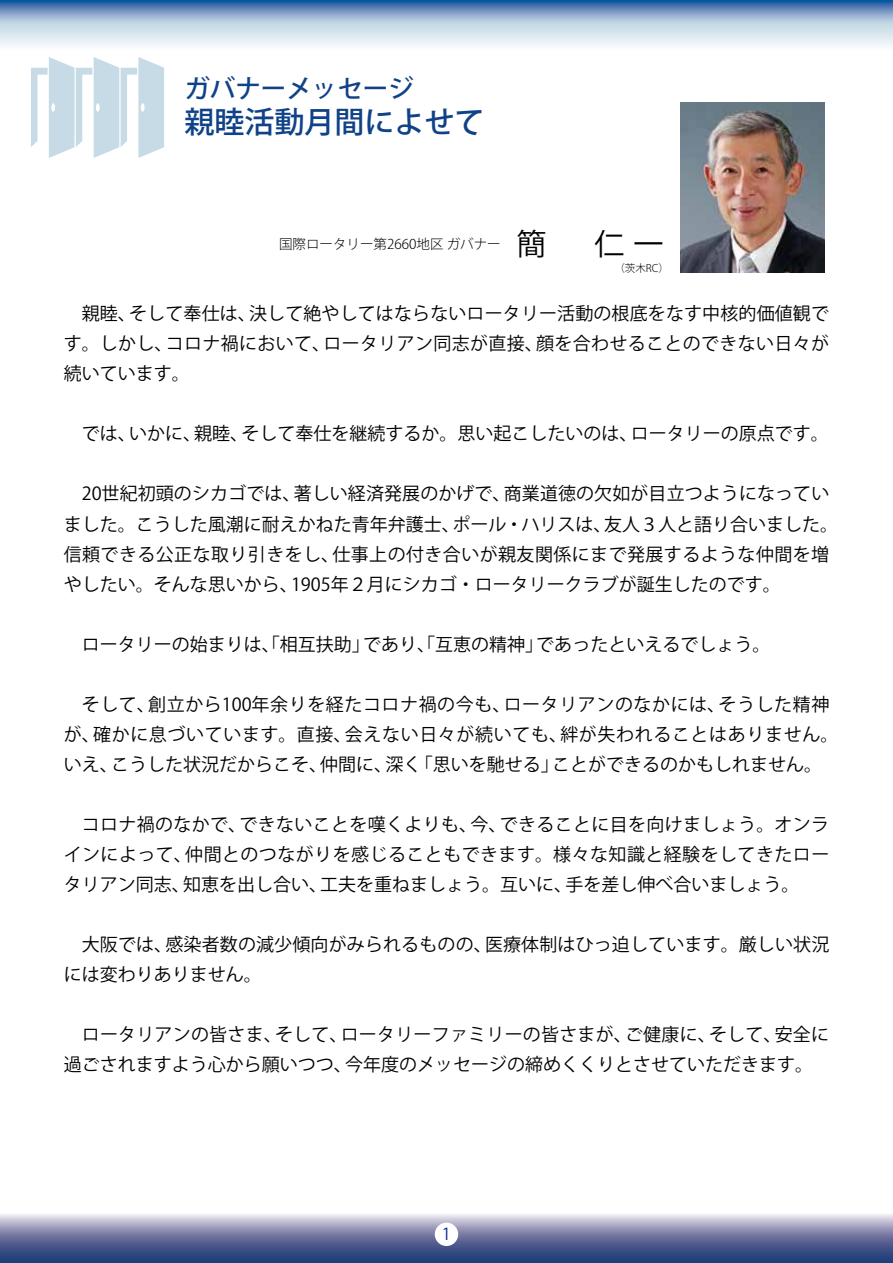
<style>
.page{position:relative;width:893px;height:1263px;background:#fff}
.page>*{position:absolute;margin:0;border:0;box-sizing:border-box;transform-origin:0 0}
.t1{font:500 30px "Koz Go Pr 6 N";color:#0f4287}
.t2{font:30px "Koz Go Pr 6 N";color:#000}
.t3{font:500 25.5px "Koz Go Pr 6 N";color:#0f4287}
.t4{font:18px/30px "Koz Go Pr 6 N";color:#000}
.t5{font:18px/30px "Koz Go Pr 6 N";letter-spacing:.03em;color:#000}
.t6{font:16.5px "Koz Go Pr 6 N";color:#0a308f}
.t7{font:300 13.5px "Koz Go Pr 6 N";color:#000}
.t8{font:300 10.5px "Koz Go Pr 6 N";color:#000}
</style>
<div class="page">
<svg style="left:0;top:0;width:893px;height:47px;background:#a7c0d9"></svg>
<svg style="left:0;top:1214px;width:893px;height:49px;background:#727ba4"></svg>
<div style="left:435px;top:1222px;width:23px;height:24px;background:#fff;border-radius:50%"></div>
<svg style="left:31px;top:57px;width:133px;height:101px"></svg>
<img style="left:680px;top:103px;width:145px;height:170px">
<h2 class="t3" style="left:184px;top:74px;width:231px">ガバナーメッセージ</h2>
<h1 class="t1" style="left:184px;top:105px;width:301px">親睦活動月間によせて</h1>
<p class="t7" style="left:279px;top:237px;width:223px">国際ロータリー第2660地区 ガバナー</p>
<h1 class="t2" style="left:516px;top:227px;width:148px">簡　仁一</h1>
<p class="t8" style="left:614px;top:262px;width:56px">（茨木RC）</p>
<p class="t4" style="left:64px;top:299px;width:767px;text-align:justify">　親睦、そして奉仕は、決して絶やしてはならないロータリー活動の根底をなす中核的価値観です。しかし、コロナ禍において、ロータリアン同志が直接、顔を合わせることのできない日々が続いています。</p>
<p class="t4" style="left:64px;top:419px;width:767px">　では、いかに、親睦、そして奉仕を継続するか。思い起こしたいのは、ロータリーの原点です。</p>
<p class="t4" style="left:64px;top:479px;width:776px">　20世紀初頭のシカゴでは、著しい経済発展のかげで、商業道徳の欠如が目立つようになっていました。こうした風潮に耐えかねた青年弁護士、ポール・ハリスは、友人３人と語り合いました。信頼できる公正な取り引きをし、仕事上の付き合いが親友関係にまで発展するような仲間を増やしたい。そんな思いから、1905年２月にシカゴ・ロータリークラブが誕生したのです。</p>
<p class="t4" style="left:64px;top:629px;width:708px">　ロータリーの始まりは、「相互扶助」であり、「互恵の精神」であったといえるでしょう。</p>
<p class="t5" style="left:64px;top:689px;width:776px">　そして、創立から100年余りを経たコロナ禍の今も、ロータリアンのなかには、そうした精神が、確かに息づいています。直接、会えない日々が続いても、絆が失われることはありません。いえ、こうした状況だからこそ、仲間に、深く「思いを馳せる」ことができるのかもしれません。</p>
<p class="t4" style="left:64px;top:809px;width:767px;text-align:justify">　コロナ禍のなかで、できないことを嘆くよりも、今、できることに目を向けましょう。オンラインによって、仲間とのつながりを感じることもできます。様々な知識と経験をしてきたロータリアン同志、知恵を出し合い、工夫を重ねましょう。互いに、手を差し伸べ合いましょう。</p>
<p class="t4" style="left:64px;top:929px;width:767px">　大阪では、感染者数の減少傾向がみられるものの、医療体制はひっ迫しています。厳しい状況には変わりありません。</p>
<p class="t4" style="left:64px;top:1019px;width:767px">　ロータリアンの皆さま、そして、ロータリーファミリーの皆さまが、ご健康に、そして、安全に過ごされますよう心から願いつつ、今年度のメッセージの締めくくりとさせていただきます。</p>
<p class="t6" style="left:442px;top:1225px;width:11px">1</p>
</div>
